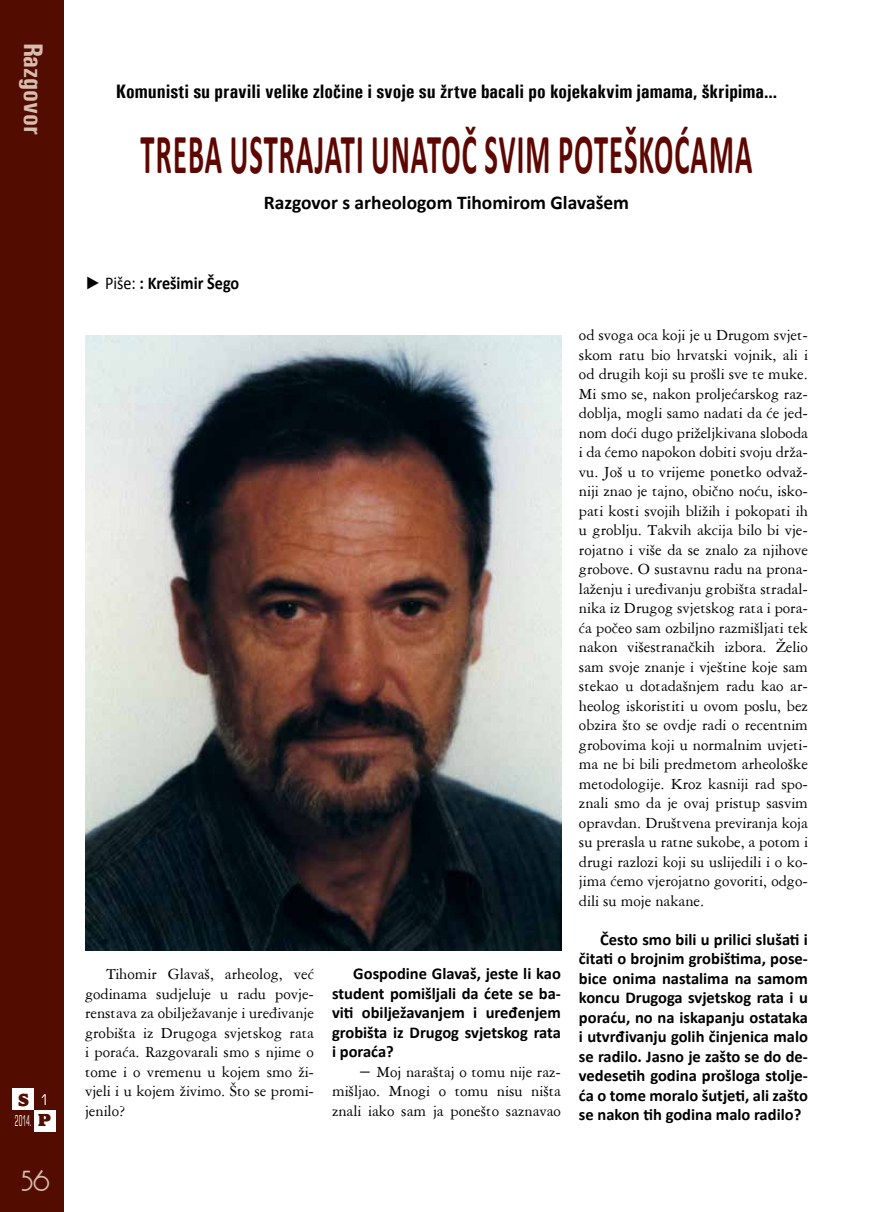
<style>
.page{position:relative;width:893px;height:1212px;background:#fff}
.page>*{position:absolute;margin:0;border:0;box-sizing:border-box;transform-origin:0 0}
.t1{font:700 57px "Calibri";letter-spacing:.04em;color:#5e0600;scale:.5 1}
.t2{font:700 condensed 27px "Univers";color:#d8bcb0}
.t3{font:27px "Andes";color:#d8bcb0}
.t4{font:700 condensed 19.5px "Univers";color:#000}
.t5{font:700 19.5px "Calibri";color:#000}
.t6{font:700 18px "Calibri";color:#000;scale:.9 1}
.t7{font:800 18px/20.2px "Alfredo";color:#520d00;text-align:right}
.t8{font:16.5px/19.5px "American Garamond BT";color:#000;text-align:justify}
.t9{font:700 16.5px/19.5px "Calibri";color:#000;text-align:justify}
.t10{font:condensed 15px "Square 721 BT";color:#fff;scale:.5 1}
.s1{font-family:"Square 721 BT";font-weight:400;font-stretch:condensed;font-size:15px;color:#fff}
.s2{font-family:"Times New Roman";font-weight:400}
.s3{font-weight:400}
.s4{font-weight:700}
</style>
<div class="page">
<div style="left:0;top:0;width:64px;height:1212px;background:#520d00"></div>
<div style="left:13px;top:1089px;width:21px;height:21px;background:#fff"></div>
<div style="left:34px;top:1110px;width:21px;height:21px;background:#fff"></div>
<img style="left:85px;top:336px;width:476px;height:614px">
<h2 class="t2" style="left:50px;top:43px;width:94px;rotate:90deg">Razgovor</h2>
<p class="t7" style="left:18px;top:1090px;width:34px">S <span class="s1">1 </span>p</p>
<p class="t10" style="left:15px;top:1112px;width:35px">2014.</p>
<h2 class="t3" style="left:21px;top:1169px;width:30px">56</h2>
<p class="t4" style="left:116px;top:80px;width:663px">Komunisti su pravili velike zločine i svoje su žrtve bacali po kojekakvim jamama, škripima...</p>
<h1 class="t1" style="left:141px;top:118px;width:1225px">TREBA USTRAJATI UNATOČ SVIM POTEŠKOĆAMA</h1>
<p class="t5" style="left:264px;top:190px;width:367px">Razgovor s arheologom Tihomirom Glavašem</p>
<p class="t6" style="left:85px;top:271px;width:173px"><span class="s2">►</span> <span class="s3">Piše:</span> : Krešimir Šego</p>
<p class="t8" style="left:85px;top:964px;width:230px;text-indent:21px">Tihomir Glavaš, arheolog, već godinama sudjeluje u radu povje&shy;renstava za obilježavanje i uređivanje grobišta iz Drugoga svjetskog rata i poraća. Razgovarali smo s njime o tome i o vremenu u kojem smo ži&shy;vjeli i u kojem živimo. Što se promi&shy;jenilo?</p>
<p class="t9" style="left:332px;top:963px;width:230px;text-indent:21px">Gospodine Glavaš, jeste li kao student pomišljali da ćete se ba&shy;viti obilježavanjem i uređenjem grobišta iz Drugog svjetskog rata i poraća?</p>
<p class="t8" style="left:332px;top:1062px;width:230px;text-indent:26px"><span class="s4">−</span> Moj naraštaj o tomu nije raz&shy;mišljao. Mnogi o tomu nisu ništa znali iako sam ja ponešto saznavao</p>
<p class="t8" style="left:579px;top:325px;width:230px">od svoga oca koji je u Drugom svjet&shy;skom ratu bio hrvatski vojnik, ali i od drugih koji su prošli sve te muke.<br>Mi smo se, nakon proljećarskog raz&shy;doblja, mogli samo nadati da će jed&shy;nom doći dugo priželjkivana sloboda i da ćemo napokon dobiti svoju drža&shy;vu. Još u to vrijeme ponetko odvaž&shy;niji znao je tajno, obično noću, isko&shy;pati kosti svojih bližih i pokopati ih u groblju. Takvih akcija bilo bi vje&shy;rojatno i više da se znalo za njihove grobove. O sustavnu radu na prona&shy;laženju i uređivanju grobišta stradal&shy;nika iz Drugog svjetskog rata i pora&shy;ća počeo sam ozbiljno razmišljati tek nakon višestranačkih izbora. Želio sam svoje znanje i vještine koje sam stekao u dotadašnjem radu kao ar&shy;heolog iskoristiti u ovom poslu, bez obzira što se ovdje radi o recentnim grobovima koji u normalnim uvjeti&shy;ma ne bi bili predmetom arheološke metodologije. Kroz kasniji rad spo&shy;znali smo da je ovaj pristup sasvim opravdan. Društvena previranja koja su prerasla u ratne sukobe, a potom i drugi razlozi koji su uslijedili i o ko&shy;jima ćemo vjerojatno govoriti, odgo&shy;dili su moje nakane.</p>
<p class="t9" style="left:579px;top:929px;width:230px;text-indent:21px">Često smo bili u prilici slušati i čitati o brojnim grobištima, pose&shy;bice onima nastalima na samom koncu Drugoga svjetskog rata i u poraću, no na iskapanju ostataka i utvrđivanju golih činjenica malo se radilo. Jasno je zašto se do de&shy;vedesetih godina prošloga stolje&shy;ća o tome moralo šutjeti, ali zašto se nakon tih godina malo radilo?</p>
</div>
